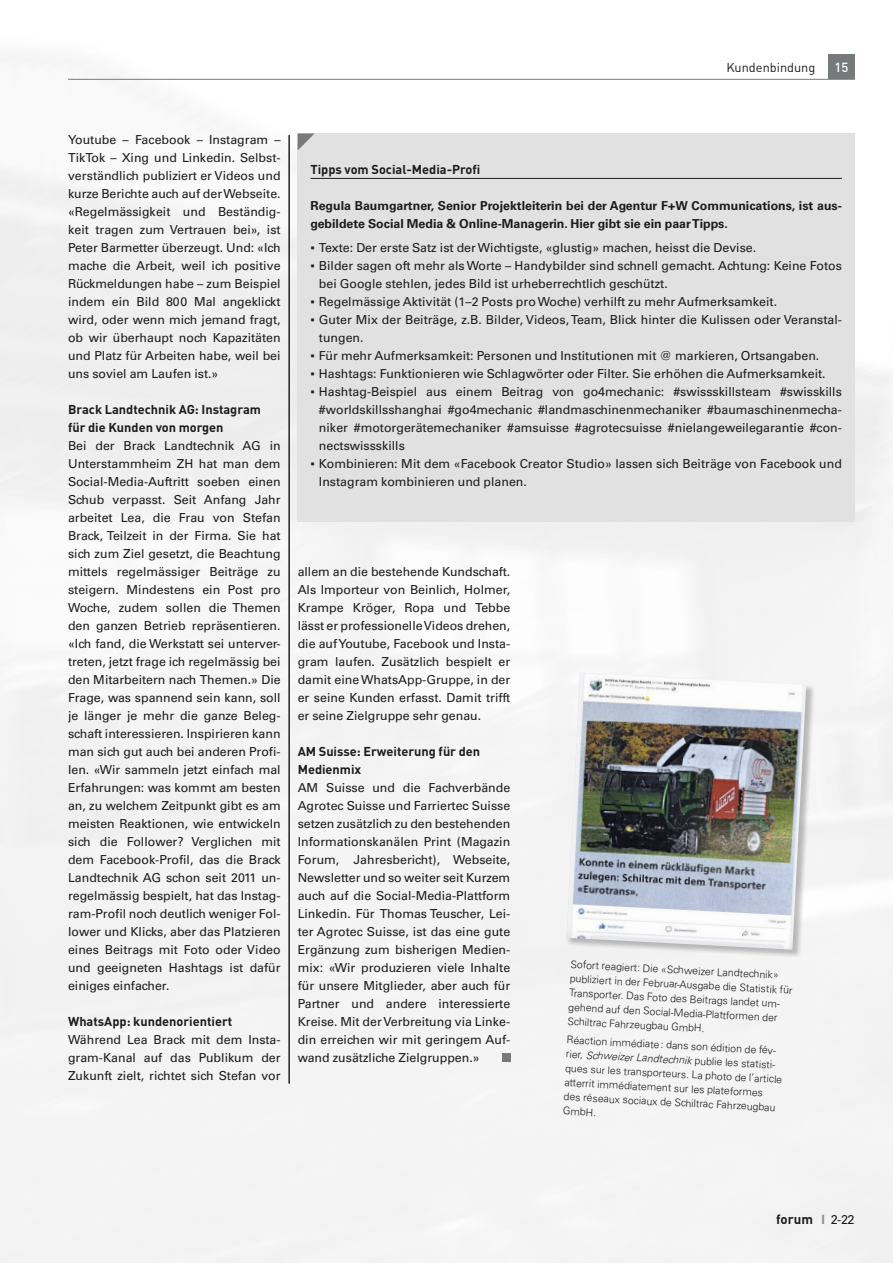
<style>
.page{position:relative;width:893px;height:1263px;background:#fff}
.page>*{position:absolute;margin:0;border:0;box-sizing:border-box;transform-origin:0 0}
.t1{font:700 13.35px "DIN Pro";color:#1c1c1c}
.t2{font:500 13.05px "DIN Pro";color:#fff}
.t3{font:700 12.75px/18px "DIN Pro";color:#1c1c1c}
.t4{font:12.75px "DIN Pro";color:#1c1c1c}
.t5{font:12.3px/18px "Univers LT Std";color:#1c1c1c;text-align:justify}
.t6{font:700 12.3px/18px "Univers LT Std";color:#1c1c1c}
.t7{font:300 10.5px/14.2px "Univers LT Std";color:#1c1c1c}
.s1{font-family:"Arial"}
.s2{font-style:italic}
.s3{font-family:"Univers LT Std";font-size:12.75px;color:#939393}
.s4{font-family:"Univers LT Std";font-weight:400;font-size:12.75px}
</style>
<div class="page">
<hr style="left:68px;top:79px;width:787px;height:1px;background:#777a7a">
<div style="left:828px;top:54px;width:27px;height:25px;background:#777a7a"></div>
<div style="left:502px;top:1054px;width:8px;height:8px;background:#777a7a"></div>
<hr style="left:289px;top:135px;width:1px;height:948px;background:#1c1c1c">
<div style="left:566px;top:673px;width:249px;height:285px;background:#000;opacity:.25"></div>
<img style="left:566px;top:672px;width:240px;height:278px">
<div style="left:298px;top:133px;width:557px;height:389px;background:#e1e1e1"></div>
<hr style="left:310px;top:178px;width:532px;height:1px;background:#1c1c1c">
<svg style="left:298px;top:133px;width:17px;height:17px"></svg>
<p class="t4" style="left:726px;top:59px;width:91px">Kundenbindung</p>
<p class="t2" style="left:835px;top:60px;width:15px">15</p>
<p class="t5" style="left:68px;top:131px;width:214px">Youtube – Facebook – Instagram – TikTok – Xing und Linkedin. Selbst&shy;verständlich publiziert er Videos und kurze Berichte auch auf derWebseite. «Regelmässigkeit und Beständig&shy;keit tragen zum Vertrauen bei», ist Peter Barmetter überzeugt. Und: «Ich mache die Arbeit, weil ich positive Rückmeldungen habe – zum Beispiel indem ein Bild 800 Mal angeklickt wird, oder wenn mich jemand fragt, ob wir überhaupt noch Kapazitäten und Platz für Arbeiten habe, weil bei uns soviel am Laufen ist.»</p>
<p class="t3" style="left:68px;top:401px;width:194px">Brack Landtechnik AG: Instagram für die Kunden von morgen</p>
<p class="t5" style="left:68px;top:437px;width:214px">Bei der Brack Landtechnik AG in Unterstammheim ZH hat man dem Social-Media-Auftritt soeben einen Schub verpasst. Seit Anfang Jahr arbeitet Lea, die Frau von Stefan Brack, Teilzeit in der Firma. Sie hat sich zum Ziel gesetzt, die Beachtung mittels regelmässiger Beiträge zu steigern. Mindestens ein Post pro Woche, zudem sollen die Themen den ganzen Betrieb repräsentieren. «Ich fand, die Werkstatt sei unterver&shy;treten, jetzt frage ich regelmässig bei den Mitarbeitern nach Themen.» Die Frage, was spannend sein kann, soll je länger je mehr die ganze Beleg&shy;schaft interessieren. Inspirieren kann man sich gut auch bei anderen Profi&shy;len. «Wir sammeln jetzt einfach mal Erfahrungen: was kommt am besten an, zu welchem Zeitpunkt gibt es am meisten Reaktionen, wie entwickeln sich die Follower? Verglichen mit dem Facebook-Profil, das die Brack Landtechnik AG schon seit 2011 un&shy;regelmässig bespielt, hat das Instag&shy;ram-Profil noch deutlich weniger Fol&shy;lower und Klicks, aber das Platzieren eines Beitrags mit Foto oder Video und geeigneten Hashtags ist dafür einiges einfacher.</p>
<p class="t3" style="left:68px;top:1013px;width:166px">WhatsApp: kundenorientiert</p>
<p class="t5" style="left:68px;top:1031px;width:214px">Während Lea Brack mit dem Insta&shy;gram-Kanal auf das Publikum der Zukunft zielt, richtet sich Stefan vor</p>
<p class="t3" style="left:310px;top:161px;width:171px">Tipps vom Social-Media-Profi</p>
<p class="t6" style="left:310px;top:198px;width:533px">Regula Baumgartner, Senior Projektleiterin bei der Agentur F+W Communications, ist aus&shy;gebildete Social Media &amp; Online-Managerin. Hier gibt sie ein paarTipps.</p>
<p class="t5" style="left:310px;top:239px;width:447px"><span class="s1">▪</span> Texte: Der erste Satz ist derWichtigste, «glustig» machen, heisst die Devise.</p>
<p class="t5" style="left:319px;top:257px;width:524px;text-indent:-9px"><span class="s1">▪</span> Bilder sagen oft mehr als Worte – Handybilder sind schnell gemacht. Achtung: Keine Fotos bei Google stehlen, jedes Bild ist urheberrechtlich geschützt.</p>
<p class="t5" style="left:310px;top:293px;width:468px"><span class="s1">▪</span> Regelmässige Aktivität (1–2 Posts proWoche) verhilft zu mehr Aufmerksamkeit.</p>
<p class="t5" style="left:319px;top:311px;width:525px;text-indent:-9px"><span class="s1">▪</span> Guter Mix der Beiträge, z.B. Bilder, Videos,Team, Blick hinter die Kulissen oder Veranstal&shy;tungen.</p>
<p class="t5" style="left:310px;top:347px;width:510px"><span class="s1">▪</span> Für mehr Aufmerksamkeit: Personen und Institutionen mit @ markieren, Ortsangaben.</p>
<p class="t5" style="left:310px;top:365px;width:517px"><span class="s1">▪</span> Hashtags: Funktionieren wie Schlagwörter oder Filter. Sie erhöhen die Aufmerksamkeit.</p>
<p class="t5" style="left:319px;top:383px;width:525px;text-indent:-9px"><span class="s1">▪</span> Hashtag-Beispiel aus einem Beitrag von go4mechanic: #swissskillsteam #swisskills #worldskillsshanghai #go4mechanic #landmaschinenmechaniker #baumaschinenmecha&shy;niker #motorgerätemechaniker #amsuisse #agrotecsuisse #nielangeweilegarantie #con&shy;nectswissskills</p>
<p class="t5" style="left:319px;top:455px;width:524px;text-indent:-9px"><span class="s1">▪</span> Kombinieren: Mit dem «Facebook Creator Studio» lassen sich Beiträge von Facebook und<br>Instagram kombinieren und planen.</p>
<p class="t5" style="left:298px;top:563px;width:214px">allem an die bestehende Kundschaft.<br>Als Importeur von Beinlich, Holmer, Krampe Kröger, Ropa und Tebbe lässt er professionelleVideos drehen, die aufYoutube, Facebook und Insta&shy;gram laufen. Zusätzlich bespielt er damit eineWhatsApp-Gruppe, in der er seine Kunden erfasst. Damit trifft er seine Zielgruppe sehr genau.</p>
<p class="t3" style="left:298px;top:743px;width:184px">AM Suisse: Erweiterung für den<br>Medienmix</p>
<p class="t5" style="left:298px;top:779px;width:214px">AM Suisse und die Fachverbände Agrotec Suisse und Farriertec Suisse setzen zusätzlich zu den bestehenden Informationskanälen Print (Magazin Forum, Jahresbericht), Webseite, Newsletter und so weiter seit Kurzem auch auf die Social-Media-Plattform Linkedin. Für Thomas Teuscher, Lei&shy;ter Agrotec Suisse, ist das eine gute Ergänzung zum bisherigen Medien&shy;mix: «Wir produzieren viele Inhalte für unsere Mitglieder, aber auch für Partner und andere interessierte Kreise. Mit derVerbreitung via Linke&shy;din erreichen wir mit geringem Auf&shy;wand zusätzliche Zielgruppen.»</p>
<p class="t7" style="left:571px;top:957px;width:224px;rotate:3deg">Sofort reagiert: Die «Schweizer Landtechnik» publiziert in der Februar-Ausgabe die Statistik für Transporter. Das Foto des Beitrags landet um&shy;gehend auf den Social-Media-Plattformen der Schiltrac Fahrzeugbau GmbH.</p>
<p class="t7" style="left:567px;top:1032px;width:219px;rotate:3deg">Réaction immédiate: dans son édition de fév&shy;rier, <span class="s2">Schweizer Landtechnik</span> publie les statisti&shy;ques sur les transporteurs. La photo de l’article atterrit immédiatement sur les plateformes des réseaux sociaux de Schiltrac Fahrzeugbau GmbH.</p>
<p class="t1" style="left:776px;top:1212px;width:80px">forum <span class="s3">I</span> <span class="s4">2-22</span></p>
</div>
